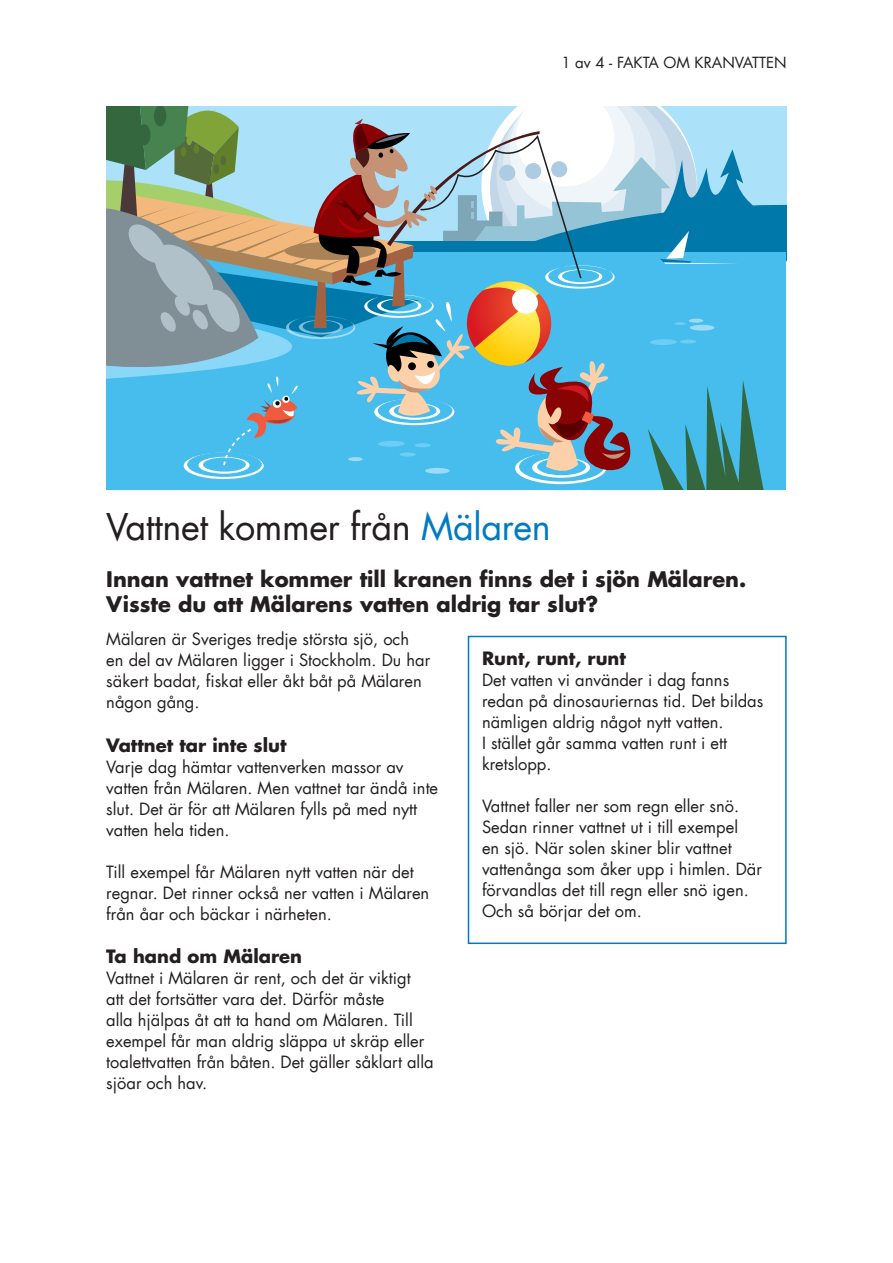
<style>
.page{position:relative;width:893px;height:1263px;background:#fff}
.page>*{position:absolute;margin:0;border:0;box-sizing:border-box;transform-origin:0 0}
.rubrik_-_faktablad{font:36px "Futura LT";letter-spacing:-.01em;color:#231f20}
.ingress_-_faktablad{font:700 21px/25.5px "Futura LT";color:#231f20}
.rubrik_-_faktaruta{font:700 18px "Futura LT";color:#231f20}
.brödtext_-_faktablad{font:16.5px/21px "Futura LT";color:#231f20}
.t1{font:15px "Futura LT";color:#231f20}
.s1{color:#007ac2}
</style>
<div class="page">
<svg style="left:106px;top:106px;width:681px;height:383px;background:#73b0c5"></svg>
<div style="left:468px;top:636px;width:319px;height:308px;border:2px solid #007ac2"></div>
<p class="t1" style="left:561px;top:53px;width:227px">1 av 4 - FAKTA OM KRANVATTEN</p>
<p class="rubrik_-_faktablad" style="left:106px;top:504px;width:446px">Vattnet kommer från <span class="s1">Mälaren</span></p>
<p class="ingress_-_faktablad" style="left:106px;top:566px;width:642px">Innan vattnet kommer till kranen finns det i sjön Mälaren.<br>Visste du att Mälarens vatten aldrig tar slut?</p>
<p class="rubrik_-_faktaruta" style="left:482px;top:646px;width:145px">Runt, runt, runt</p>
<p class="brödtext_-_faktablad" style="left:482px;top:669px;width:283px">Det vatten vi använder i dag fanns redan på dinosauriernas tid. Det bildas nämligen aldrig något nytt vatten.<br>I stället går samma vatten runt i ett kretslopp.</p>
<p class="brödtext_-_faktablad" style="left:482px;top:795px;width:281px">Vattnet faller ner som regn eller snö.<br>Sedan rinner vattnet ut i till exempel<br>en sjö. När solen skiner blir vattnet vattenånga som åker upp i himlen. Där förvandlas det till regn eller snö igen.<br>Och så börjar det om.</p>
<p class="brödtext_-_faktablad" style="left:106px;top:629px;width:325px">Mälaren är Sveriges tredje största sjö, och en del av Mälaren ligger i Stockholm. Du har säkert badat, fiskat eller åkt båt på Mälaren någon gång.</p>
<p class="rubrik_-_faktaruta" style="left:106px;top:733px;width:182px">Vattnet tar inte slut</p>
<p class="brödtext_-_faktablad" style="left:106px;top:756px;width:333px">Varje dag hämtar vattenverken massor av vatten från Mälaren. Men vattnet tar ändå inte slut. Det är för att Mälaren fylls på med nytt vatten hela tiden.</p>
<p class="brödtext_-_faktablad" style="left:106px;top:861px;width:325px">Till exempel får Mälaren nytt vatten när det regnar. Det rinner också ner vatten i Mälaren från åar och bäckar i närheten.</p>
<p class="rubrik_-_faktaruta" style="left:106px;top:944px;width:197px">Ta hand om Mälaren</p>
<p class="brödtext_-_faktablad" style="left:106px;top:968px;width:329px">Vattnet i Mälaren är rent, och det är viktigt<br>att det fortsätter vara det. Därför måste<br>alla hjälpas åt att ta hand om Mälaren. Till exempel får man aldrig släppa ut skräp eller toalettvatten från båten. Det gäller såklart alla sjöar och hav.</p>
</div>
